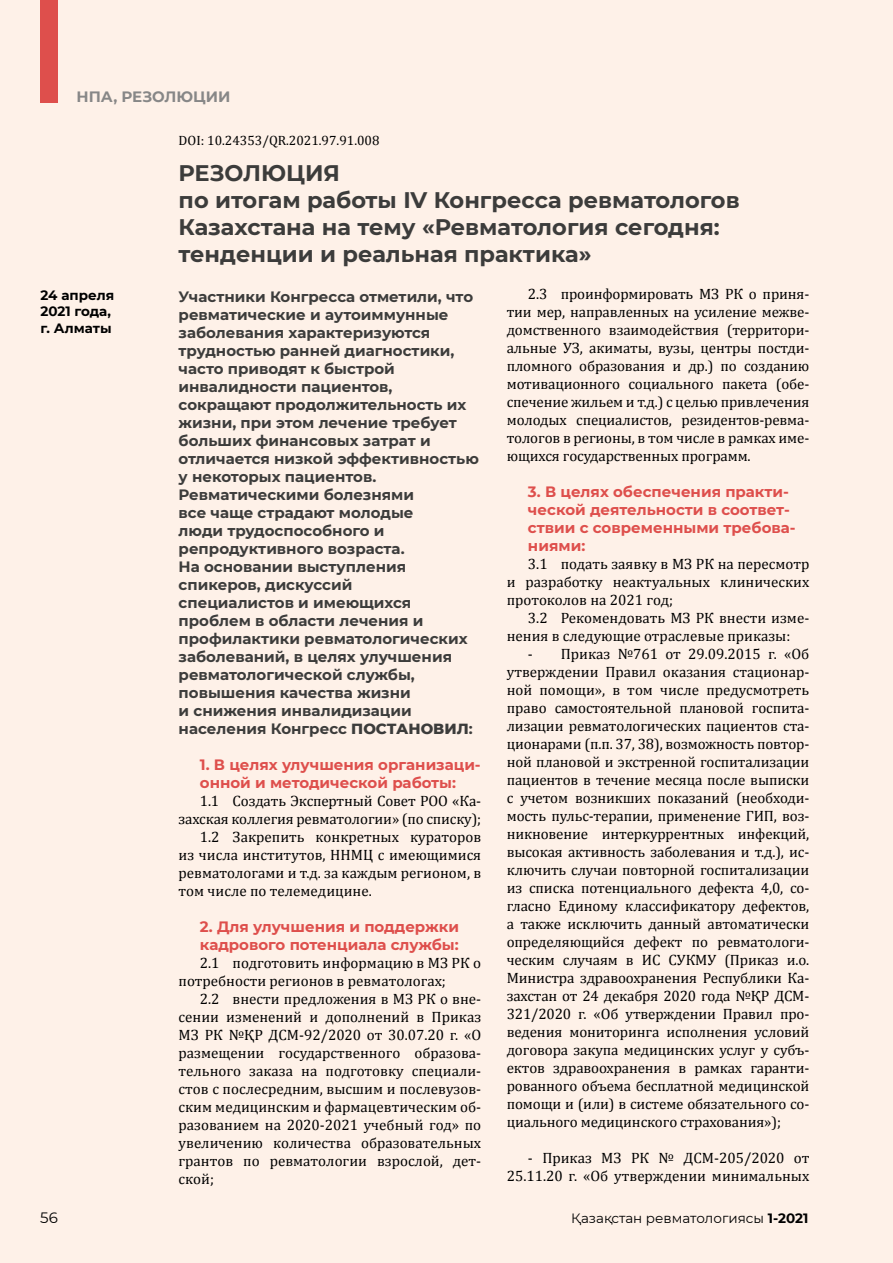
<style>
.page{position:relative;width:893px;height:1263px;background:#fef1e8}
.page>*{position:absolute;margin:0;border:0;box-sizing:border-box;transform-origin:0 0}
.t1{font:700 22.5px/27px "Montserrat";color:#3c3c3b}
.t2{font:15px/18px "Cambria";color:#000;text-align:justify}
.t3{font:700 15px/18px "Montserrat";color:#3c3c3b}
.t4{font:700 15px/18px "Montserrat";color:#de4f4c}
.t5{font:700 15px "Montserrat";color:#878787}
.t6{font:15px "Montserrat";color:#000}
.t7{font:13.5px "Cambria";color:#000}
.t8{font:13.5px "Montserrat";color:#000}
.t9{font:700 13.5px/16.2px "Montserrat";color:#000}
.s1{font-weight:800}
.s2{font-weight:700}
</style>
<div class="page">
<div style="left:40px;top:0;width:18px;height:102px;background:#de4f4c"></div>
<p class="t5" style="left:77px;top:86px;width:155px">НПА, РЕЗОЛЮЦИИ</p>
<p class="t7" style="left:179px;top:133px;width:202px">DOI: 10.24353/QR.2021.97.91.008</p>
<p class="t9" style="left:40px;top:287px;width:75px">24 апреля<br>2021 года, г. Алматы</p>
<h1 class="t1" style="left:179px;top:159px;width:563px">РЕЗОЛЮЦИЯ<br>по итогам работы IV Конгресса ревматологов<br>Казахстана на тему «Ревматология сегодня: тенденции и реальная практика»</h1>
<p class="t3" style="left:179px;top:286px;width:302px">Участники Конгресса отметили, что ревматические и аутоиммунные заболевания характеризуются трудностью ранней диагностики, часто приводят к быстрой инвалидности пациентов, сокращают продолжительность их жизни, при этом лечение требует больших финансовых затрат и отличается низкой эффективностью у некоторых пациентов.<br>Ревматическими болезнями<br>все чаще страдают молодые<br>люди трудоспособного и репродуктивного возраста.<br>На основании выступления спикеров, дискуссий<br>специалистов и имеющихся проблем в области лечения и профилактики ревматологических заболеваний, в целях улучшения ревматологической службы, повышения качества жизни<br>и снижения инвалидизации населения Конгресс <span class="s1">ПОСТАНОВИЛ</span>:</p>
<p class="t4" style="left:200px;top:754px;width:282px">1. В целях улучшения организаци&shy;онной и методической работы:</p>
<p class="t2" style="left:200px;top:791px;width:283px">1.1 Создать Экспертный Совет РОО «Ка-</p>
<p class="t2" style="left:179px;top:809px;width:304px">захская коллегия ревматологии» (по списку);</p>
<p class="t2" style="left:200px;top:827px;width:283px">1.2 Закрепить конкретных кураторов</p>
<p class="t2" style="left:179px;top:845px;width:304px">из числа институтов, ННМЦ с имеющимися</p>
<p class="t2" style="left:179px;top:863px;width:304px">ревматологами и т.д. за каждым регионом, в</p>
<p class="t2" style="left:179px;top:881px;width:195px">том числе по телемедицине.</p>
<p class="t4" style="left:200px;top:916px;width:261px">2. Для улучшения и поддержки кадрового потенциала службы:</p>
<p class="t2" style="left:179px;top:953px;width:304px;text-indent:21px">2.1 подготовить информацию в МЗ РК о потребности регионов в ревматологах;</p>
<p class="t2" style="left:179px;top:989px;width:304px;text-indent:21px">2.2 внести предложения в МЗ РК о вне&shy;сении изменений и дополнений в Приказ МЗ РК №ҚР ДСМ-92/2020 от 30.07.20 г. «О размещении государственного образова&shy;тельного заказа на подготовку специали&shy;стов с послесредним, высшим и послевузов&shy;ским медицинским и фармацевтическим об&shy;разованием на 2020-2021 учебный год» по увеличению количества образовательных грантов по ревматологии взрослой, дет&shy;ской;</p>
<p class="t2" style="left:507px;top:285px;width:304px;text-indent:21px">2.3 проинформировать МЗ РК о приня&shy;тии мер, направленных на усиление межве&shy;домственного взаимодействия (территори&shy;альные УЗ, акиматы, вузы, центры постди&shy;пломного образования и др.) по созданию мотивационного социального пакета (обе&shy;спечение жильем и т.д.) с целью привлечения молодых специалистов, резидентов-ревма&shy;тологов в регионы, в том числе в рамках име&shy;ющихся государственных программ.</p>
<p class="t4" style="left:528px;top:482px;width:269px">3. В целях обеспечения практи&shy;ческой деятельности в соответ&shy;ствии с современными требова&shy;ниями:</p>
<p class="t2" style="left:507px;top:555px;width:304px;text-indent:21px">3.1 подать заявку в МЗ РК на пересмотр и разработку неактуальных клинических протоколов на 2021 год;</p>
<p class="t2" style="left:507px;top:609px;width:304px;text-indent:21px">3.2 Рекомендовать МЗ РК внести изме&shy;нения в следующие отраслевые приказы:</p>
<p class="t2" style="left:507px;top:645px;width:304px;text-indent:21px">- Приказ №761 от 29.09.2015 г. «Об утверждении Правил оказания стационар&shy;ной помощи», в том числе предусмотреть право самостоятельной плановой госпита&shy;лизации ревматологических пациентов ста&shy;ционарами (п.п. 37, 38), возможность повтор&shy;ной плановой и экстренной госпитализации пациентов в течение месяца после выписки с учетом возникших показаний (необходи&shy;мость пульс-терапии, применение ГИП, воз&shy;никновение интеркуррентных инфекций, высокая активность заболевания и т.д.), ис&shy;ключить случаи повторной госпитализации из списка потенциального дефекта 4,0, со&shy;гласно Единому классификатору дефектов, а также исключить данный автоматически определяющийся дефект по ревматологи&shy;ческим случаям в ИС СУКМУ (Приказ и.о.<br>Министра здравоохранения Республики Ка&shy;захстан от 24 декабря 2020 года №ҚР ДСМ-321/2020 г. «Об утверждении Правил про&shy;ведения мониторинга исполнения условий договора закупа медицинских услуг у субъ&shy;ектов здравоохранения в рамках гаранти&shy;рованного объема бесплатной медицинской помощи и (или) в системе обязательного со&shy;циального медицинского страхования»);</p>
<p class="t2" style="left:507px;top:1149px;width:304px;text-align:right">- Приказ МЗ РК № ДСМ-205/2020 от<br>25.11.20 г. «Об утверждении минимальных</p>
<p class="t6" style="left:40px;top:1207px;width:19px">56</p>
<p class="t8" style="left:571px;top:1209px;width:239px">Қазақстан ревматологиясы <span class="s2">1-2021</span></p>
</div>
